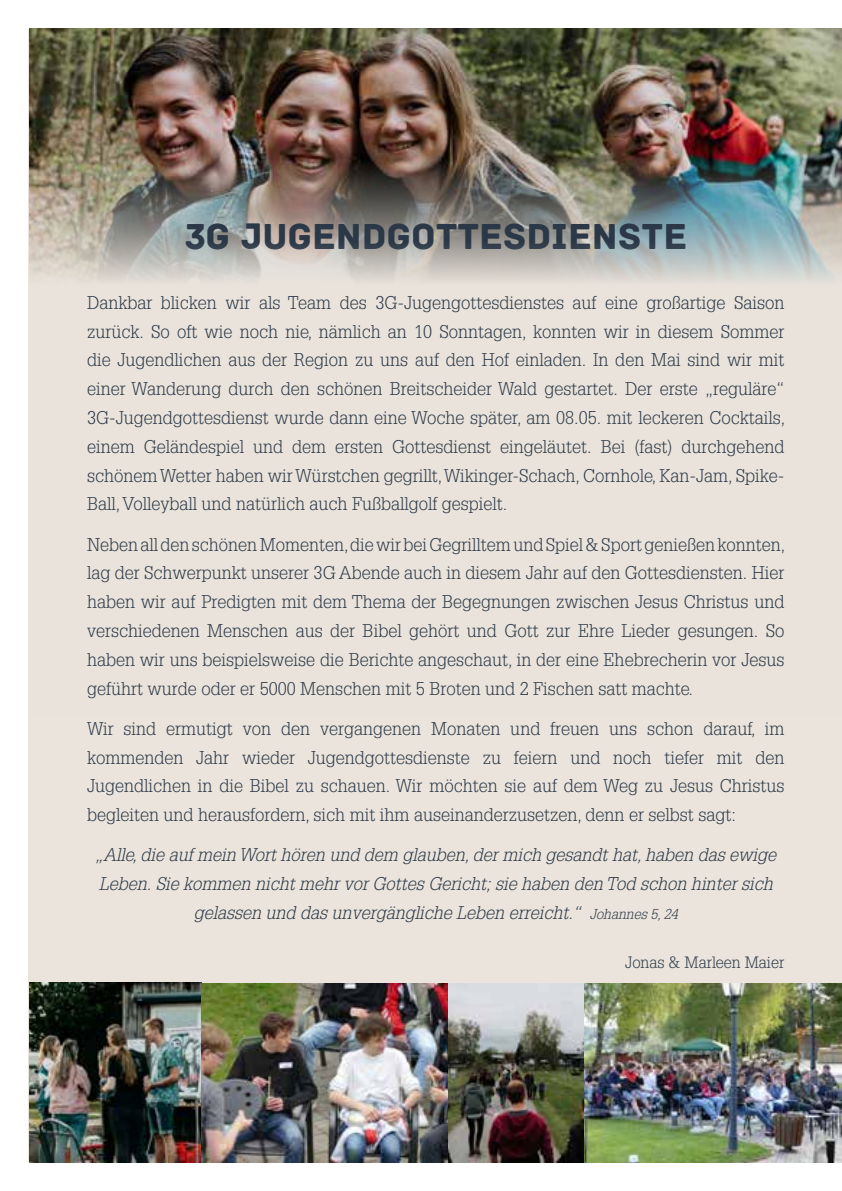
<style>
.page{position:relative;width:842px;height:1191px;background:#fff}
.page>*{position:absolute;margin:0;border:0;box-sizing:border-box;transform-origin:0 0}
.t1{font:38px "Archive";color:#2b3847}
.t2{font:300 18px/28.8px "Glypha";color:#2b3847;text-align:justify}
.t3{font:italic 300 18px/28.8px "Glypha";color:#2b3847;text-align:center}
.t4{font:300 16px "Glypha";color:#2b3847}
.s1{font-size:14px}
</style>
<div class="page">
<div style="left:29px;top:29px;width:813px;height:1132px;background:#eae4dc"></div>
<img style="left:29px;top:982px;width:813px;height:180px">
<img style="left:29px;top:29px;width:813px;height:252px">
<h1 class="t1" style="left:184px;top:214px;width:504px">3G JUGENDGOTTESDIENSTE</h1>
<p class="t2" style="left:87px;top:288px;width:700px">Dankbar blicken wir als Team des 3G-Jugengottesdienstes auf eine großartige Saison zurück. So oft wie noch nie, nämlich an 10 Sonntagen, konnten wir in diesem Sommer die Jugendlichen aus der Region zu uns auf den Hof einladen. In den Mai sind wir mit einer Wanderung durch den schönen Breitscheider Wald gestartet. Der erste „reguläre“ 3G-Jugendgottesdienst wurde dann eine Woche später, am 08.05. mit leckeren Cocktails, einem Geländespiel und dem ersten Gottesdienst eingeläutet. Bei (fast) durchgehend schönem Wetter haben wir Würstchen gegrillt, Wikinger-Schach, Cornhole, Kan-Jam, Spike-Ball, Volleyball und natürlich auch Fußballgolf gespielt.</p>
<p class="t2" style="left:87px;top:530px;width:700px">Neben all den schönen Momenten, die wir bei Gegrilltem und Spiel &amp; Sport genießen konnten, lag der Schwerpunkt unserer 3G Abende auch in diesem Jahr auf den Gottesdiensten. Hier haben wir auf Predigten mit dem Thema der Begegnungen zwischen Jesus Christus und verschiedenen Menschen aus der Bibel gehört und Gott zur Ehre Lieder gesungen. So haben wir uns beispielsweise die Berichte angeschaut, in der eine Ehebrecherin vor Jesus geführt wurde oder er 5000 Menschen mit 5 Broten und 2 Fischen satt machte.</p>
<p class="t2" style="left:87px;top:714px;width:699px">Wir sind ermutigt von den vergangenen Monaten und freuen uns schon darauf, im kommenden Jahr wieder Jugendgottesdienste zu feiern und noch tiefer mit den Jugendlichen in die Bibel zu schauen. Wir möchten sie auf dem Weg zu Jesus Christus begleiten und herausfordern, sich mit ihm auseinanderzusetzen, denn er selbst sagt:</p>
<p class="t3" style="left:95px;top:841px;width:683px">„Alle, die auf mein Wort hören und dem glauben, der mich gesandt hat, haben das ewige<br>Leben. Sie kommen nicht mehr vor Gottes Gericht; sie haben den Tod schon hinter sich gelassen und das unvergängliche Leben erreicht.“ <span class="s1">Johannes 5, 24</span></p>
<p class="t4" style="left:625px;top:953px;width:161px">Jonas &amp; Marleen Maier</p>
</div>
